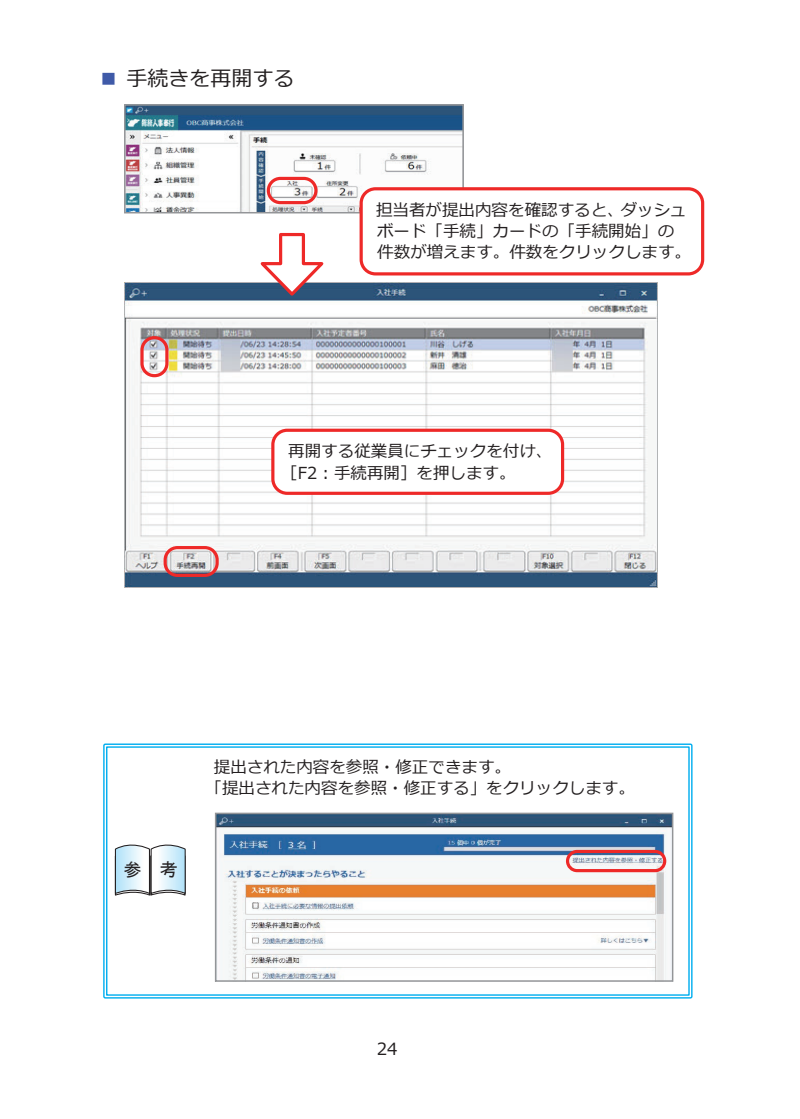
<style>
.page{position:relative;width:800px;height:1119px;background:#fff}
.page>*{position:absolute;margin:0;border:0;box-sizing:border-box;transform-origin:0 0}
.見出し３{font:21px "Meiryo";color:#231f20}
.t1{font:18px "MS Gothic";color:#231f20}
.フッターページ数{font:16.8px "Meiryo";color:#231f20}
.注釈スタイル{font:16.5px/21.3px "Meiryo";color:#231f20}
.注意スタイル{font:16.5px "Meiryo";color:#231f20}
.s1{color:#3f5aa8}
</style>
<div class="page">
<img style="left:127px;top:107px;width:334px;height:103px">
<div style="left:124px;top:104px;width:340px;height:109px;border:2px solid #939598"></div>
<div style="left:267px;top:177px;width:50px;height:27px;border:3px solid #ee2928;border-radius:12px"></div>
<div style="left:361px;top:189px;width:341px;height:85px;background:#fff;border-radius:14px"></div>
<div style="left:359px;top:187px;width:345px;height:88px;border:3px solid #ee2928;border-radius:14px"></div>
<img style="left:124px;top:282px;width:533px;height:305px">
<div style="left:140px;top:336px;width:28px;height:41px;border:3px solid #ee2928;border-radius:12px"></div>
<div style="left:163px;top:546px;width:56px;height:31px;border:3px solid #ee2928;border-radius:12px"></div>
<div style="left:273px;top:430px;width:289px;height:63px;background:#fff;border-radius:14px"></div>
<div style="left:271px;top:428px;width:293px;height:67px;border:3px solid #ee2928;border-radius:14px"></div>
<svg style="left:258px;top:232px;width:71px;height:66px"></svg>
<div style="left:103px;top:743px;width:589px;height:255px;border:1px solid #00aeef"></div>
<div style="left:106px;top:746px;width:583px;height:249px;border:1px solid #00aeef"></div>
<svg style="left:114px;top:844px;width:72px;height:52px"></svg>
<img style="left:218px;top:815px;width:452px;height:163px">
<div style="left:215px;top:812px;width:458px;height:169px;border:2px solid #939598"></div>
<div style="left:566px;top:849px;width:100px;height:23px;border:3px solid #ee2928;border-radius:10px"></div>
<p class="見出し３" style="left:98px;top:63px;width:198px"><span class="s1">■</span> 手続きを再開する</p>
<p class="注釈スタイル" style="left:376px;top:200px;width:316px">担当者が提出内容を確認すると、ダッシュボード「手続」カードの「手続開始」の件数が増えます。件数をクリックします。</p>
<p class="注釈スタイル" style="left:281px;top:441px;width:272px;text-indent:7px">再開する従業員にチェックを付け、［F2：手続再開］を押します。</p>
<p class="t1" style="left:124px;top:860px;width:55px">参　考</p>
<p class="注意スタイル" style="left:214px;top:755px;width:299px">提出された内容を参照・修正できます。</p>
<p class="注意スタイル" style="left:205px;top:776px;width:431px">「提出された内容を参照・修正する」をクリックします。</p>
<p class="フッターページ数" style="left:376px;top:1037px;width:22px">24</p>
</div>
